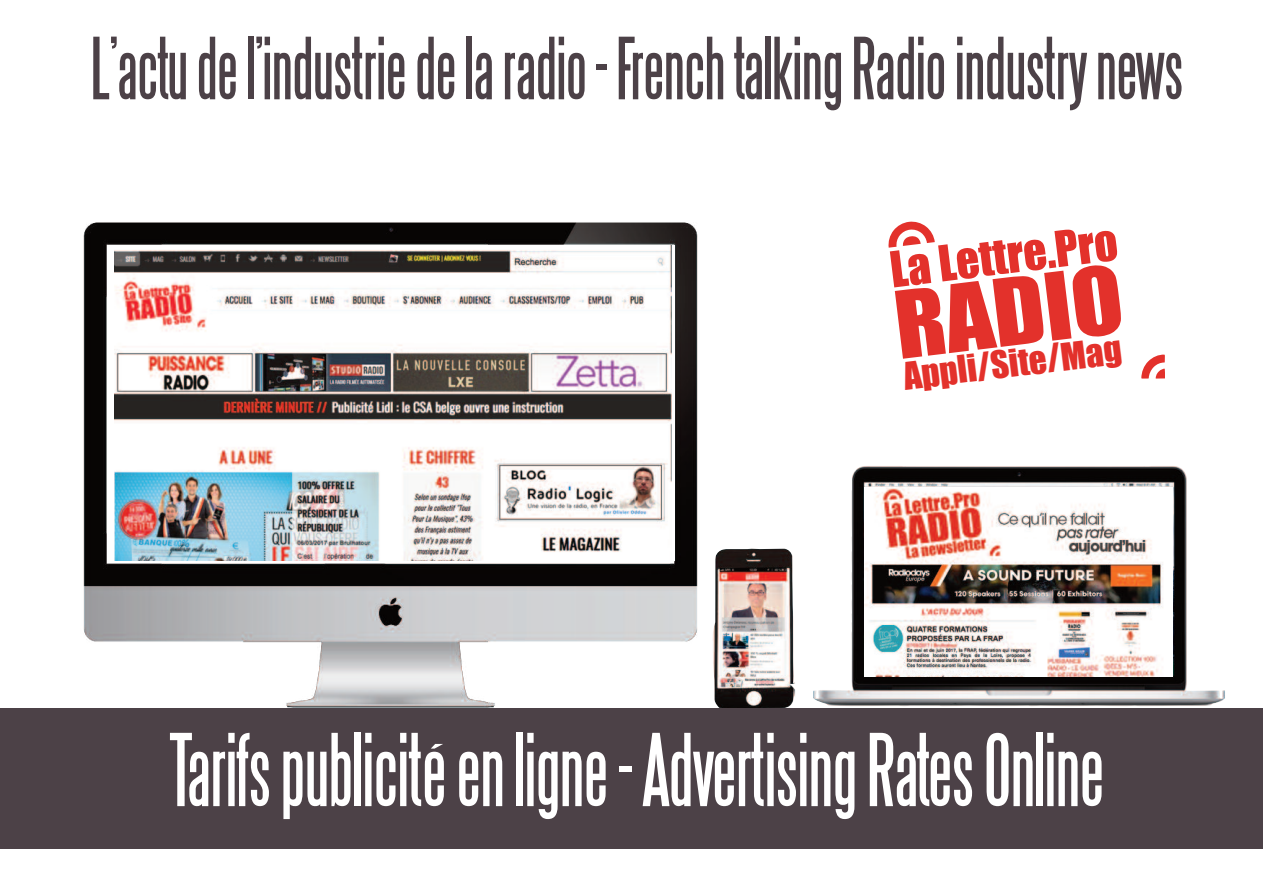
<style>
.page{position:relative;width:1263px;height:893px;background:#fff}
.page>*{position:absolute;margin:0;border:0;box-sizing:border-box;transform-origin:0 0}
.t1{font:91.65px "Steelfish";letter-spacing:-.01em;color:#fff}
.t2{font:78.3px "Steelfish";letter-spacing:-.01em;color:#4c4147}
.t3{font:45.9px "Impact";color:#e3312b}
.t4{font:35.25px "Impact";color:#e3312b}
</style>
<div class="page">
<img style="left:83px;top:222px;width:615px;height:486px">
<img style="left:813px;top:466px;width:412px;height:240px">
<img style="left:115px;top:245px;width:557px;height:316px">
<img style="left:864px;top:488px;width:309px;height:188px">
<svg style="left:895px;top:265px;width:226px;height:94px"></svg>
<svg style="left:888px;top:221px;width:47px;height:27px"></svg>
<svg style="left:1141px;top:354px;width:23px;height:25px"></svg>
<img style="left:712px;top:549px;width:83px;height:159px">
<div style="left:0;top:708px;width:1263px;height:141px;background:#4c4147"></div>
<p class="t2" style="left:91px;top:27px;width:1094px">L’actudel’industriedelaradio-FrenchtalkingRadioindustrynews</p>
<p class="t3" style="left:887px;top:245px;width:230px;rotate:-7deg">La Lettre.Pro</p>
<p class="t4" style="left:901px;top:357px;width:221px;rotate:-7deg">Appli/Site/Mag</p>
<p class="t1" style="left:170px;top:722px;width:936px">Tarifspublicitéenligne-AdvertisingRatesOnline</p>
</div>
